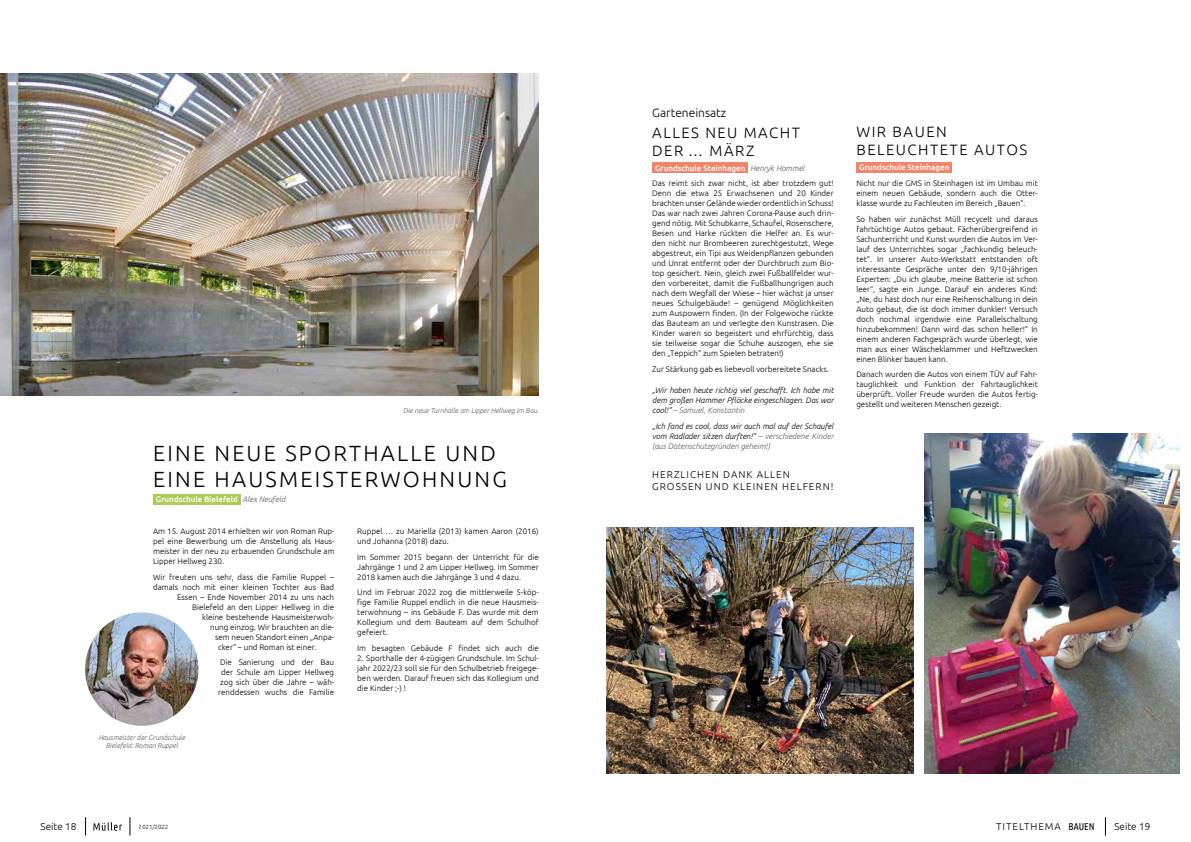
<style>
.page{position:relative;width:1191px;height:842px;background:#fff}
.page>*{position:absolute;margin:0;border:0;box-sizing:border-box;transform-origin:0 0}
.t1{font:300 22px/26.4px "Ubuntu";letter-spacing:.1em;color:#000}
.t2{font:300 15px/18px "Ubuntu";letter-spacing:.1em;color:#000}
.t3{font:300 12px "Ubuntu";color:#000}
.t4{font:300 10px/12px "Ubuntu";letter-spacing:.1em;color:#000}
.t5{font:300 8px/10px "Ubuntu";color:#000;text-align:justify}
.t6{font:italic 300 8px/10px "Ubuntu";color:#000;text-align:justify}
.t7{font:500 8px "Ubuntu";color:#fff}
.t8{font:italic 300 7px/8.4px "Ubuntu";color:#5f5e5e;text-align:center}
.t9{font:300 6px "Ubuntu";color:#000}
.s1{font-weight:300;font-style:italic;color:#5f5e5e}
.s2{font-weight:500;color:#fff}
.s3{font-style:italic;color:#5f5e5e}
.s4{color:#5f5e5e}
.s5{font-family:"Ubuntu Condensed";font-weight:400}
</style>
<div class="page">
<img style="left:0;top:74px;width:539px;height:322px">
<div style="left:153px;top:494px;width:88px;height:10px;background:#abcc58"></div>
<div style="left:856px;top:162px;width:96px;height:11px;background:#f0856a"></div>
<img style="left:85px;top:612px;width:113px;height:114px;border-radius:57px">
<img style="left:924px;top:434px;width:255px;height:340px">
<div style="left:652px;top:163px;width:96px;height:10px;background:#f0856a"></div>
<img style="left:607px;top:528px;width:306px;height:246px">
<svg style="left:93px;top:822px;width:29px;height:9px"></svg>
<svg style="left:129px;top:817px;width:1px;height:19px"></svg>
<svg style="left:85px;top:817px;width:1px;height:19px"></svg>
<svg style="left:1105px;top:817px;width:1px;height:19px"></svg>
<p class="t8" style="left:403px;top:406px;width:137px">Die neue Turnhalle am Lipper Hellweg im Bau.</p>
<h1 class="t1" style="left:153px;top:439px;width:355px">EINE NEUE SPORTHALLE UND<br>EINE HAUSMEISTERWOHNUNG</h1>
<p class="t7" style="left:156px;top:494px;width:131px">Grundschule Bielefeld <span class="s1">Alex Neufeld</span></p>
<p class="t5" style="left:153px;top:526px;width:183px">Am 15. August 2014 erhielten wir von Roman Rup&shy;pel eine Bewerbung um die Anstellung als Haus&shy;meister in der neu zu erbauenden Grundschule am Lipper Hellweg 230.</p>
<p class="t5" style="left:153px;top:572px;width:182px">Wir freuten uns sehr, dass die Familie Ruppel –</p>
<p class="t5" style="left:153px;top:582px;width:182px">damals noch mit einer kleinen Tochter aus Bad</p>
<p class="t5" style="left:177px;top:592px;width:159px">Essen – Ende November 2014 zu uns nach</p>
<p class="t5" style="left:192px;top:602px;width:144px">Bielefeld an den Lipper Hellweg in die</p>
<p class="t5" style="left:202px;top:612px;width:134px">kleine bestehende Hausmeisterwoh-</p>
<p class="t5" style="left:210px;top:622px;width:125px">nung einzog. Wir brauchten an die-</p>
<p class="t5" style="left:215px;top:632px;width:120px">sem neuen Standort einen „Anpa-</p>
<p class="t5" style="left:218px;top:642px;width:100px">cker“ – und Roman ist einer.</p>
<p class="t5" style="left:218px;top:657px;width:118px;text-align:center">Die Sanierung und der Bau der Schule am Lipper Hellweg zog sich über die Jahre – wäh&shy;renddessen wuchs die Familie</p>
<p class="t8" style="left:98px;top:733px;width:88px">Hausmeister der Grundschule<br>Bielefeld: Roman Ruppel</p>
<p class="t5" style="left:357px;top:526px;width:183px">Ruppel … zu Mariella (2013) kamen Aaron (2016) und Johanna (2018) dazu.</p>
<p class="t5" style="left:357px;top:552px;width:183px">Im Sommer 2015 begann der Unterricht für die Jahrgänge 1 und 2 am Lipper Hellweg. Im Sommer 2018 kamen auch die Jahrgänge 3 und 4 dazu.</p>
<p class="t5" style="left:357px;top:587px;width:183px">Und im Februar 2022 zog die mittlerweile 5-köp&shy;fige Familie Ruppel endlich in die neue Hausmeis&shy;terwohnung – ins Gebäude F. Das wurde mit dem Kollegium und dem Bauteam auf dem Schulhof gefeiert.</p>
<p class="t5" style="left:357px;top:643px;width:183px">Im besagten Gebäude F findet sich auch die</p>
<p class="t5" style="left:357px;top:653px;width:183px">2. Sporthalle der 4-zügigen Grundschule. Im Schul&shy;jahr 2022/23 soll sie für den Schulbetrieb freigege&shy;ben werden. Darauf freuen sich das Kollegium und die Kinder ;-) !</p>
<h3 class="t3" style="left:652px;top:106px;width:76px">Garteneinsatz</h3>
<h2 class="t2" style="left:652px;top:123px;width:149px">ALLES NEU MACHT<br>DER … MÄRZ</h2>
<p class="t5" style="left:652px;top:160px;width:183px;line-height:15.7px;text-indent:3px"><span class="s2">Grundschule Steinhagen</span> <span class="s3">Henryk Hommel<br></span>Das reimt sich zwar nicht, ist aber trotzdem gut!</p>
<p class="t5" style="left:652px;top:188px;width:183px">Denn die etwa 25 Erwachsenen und 20 Kinder brachten unser Gelände wieder ordentlich in Schuss!<br>Das war nach zwei Jahren Corona-Pause auch drin&shy;gend nötig. Mit Schubkarre, Schaufel, Rosenschere, Besen und Harke rückten die Helfer an. Es wur&shy;den nicht nur Brombeeren zurechtgestutzt, Wege abgestreut, ein Tipi aus Weidenpflanzen gebunden und Unrat entfernt oder der Durchbruch zum Bio&shy;top gesichert. Nein, gleich zwei Fußballfelder wur&shy;den vorbereitet, damit die Fußballhungrigen auch nach dem Wegfall der Wiese – hier wächst ja unser neues Schulgebäude! – genügend Möglichkeiten zum Auspowern finden. (In der Folgewoche rückte das Bauteam an und verlegte den Kunstrasen. Die Kinder waren so begeistert und ehrfürchtig, dass sie teilweise sogar die Schuhe auszogen, ehe sie den „Teppich“ zum Spielen betraten!)</p>
<p class="t5" style="left:652px;top:364px;width:178px">Zur Stärkung gab es liebevoll vorbereitete Snacks.</p>
<p class="t6" style="left:652px;top:385px;width:183px">„Wir haben heute richtig viel geschafft. Ich habe mit dem großen Hammer Pflöcke eingeschlagen. Das war cool!“ <span class="s4">– Samuel, Konstantin</span></p>
<p class="t6" style="left:652px;top:421px;width:183px">„Ich fand es cool, dass wir auch mal auf der Schaufel vom Radlader sitzen durften!“ <span class="s4">– verschiedene Kinder (aus Datenschutzgründen geheim!)</span></p>
<p class="t4" style="left:652px;top:468px;width:183px">HERZLICHEN DANK ALLEN<br>GROSSEN UND KLEINEN HELFERN!</p>
<h2 class="t2" style="left:856px;top:123px;width:172px">WIR BAUEN<br>BELEUCHTETE AUTOS</h2>
<p class="t7" style="left:859px;top:162px;width:92px">Grundschule Steinhagen</p>
<p class="t5" style="left:856px;top:178px;width:183px">Nicht nur die GMS in Steinhagen ist im Umbau mit einem neuen Gebäude, sondern auch die Otter&shy;klasse wurde zu Fachleuten im Bereich „Bauen“.</p>
<p class="t5" style="left:856px;top:214px;width:183px">So haben wir zunächst Müll recycelt und daraus fahrtüchtige Autos gebaut. Fächerübergreifend in Sachunterricht und Kunst wurden die Autos im Ver&shy;lauf des Unterrichtes sogar „fachkundig beleuch&shy;tet“. In unserer Auto-Werkstatt entstanden oft interessante Gespräche unter den 9/10-jährigen Experten: „Du ich glaube, meine Batterie ist schon leer“, sagte ein Junge. Darauf ein anderes Kind: „Ne, du hast doch nur eine Reihenschaltung in dein Auto gebaut, die ist doch immer dunkler! Versuch doch nochmal irgendwie eine Parallelschaltung hinzubekommen! Dann wird das schon heller!“ In einem anderen Fachgespräch wurde überlegt, wie man aus einer Wäscheklammer und Heftzwecken einen Blinker bauen kann.</p>
<p class="t5" style="left:856px;top:369px;width:183px">Danach wurden die Autos von einem TÜV auf Fahr&shy;tauglichkeit und Funktion der Fahrtauglichkeit überprüft. Voller Freude wurden die Autos fertig&shy;gestellt und weiteren Menschen gezeigt.</p>
<p class="t4" style="left:41px;top:820px;width:37px">Seite 18</p>
<p class="t9" style="left:139px;top:823px;width:31px">2021/2022</p>
<p class="t4" style="left:996px;top:820px;width:100px">TITELTHEMA <span class="s5">BAUEN</span></p>
<p class="t4" style="left:1114px;top:820px;width:37px">Seite 19</p>
</div>
